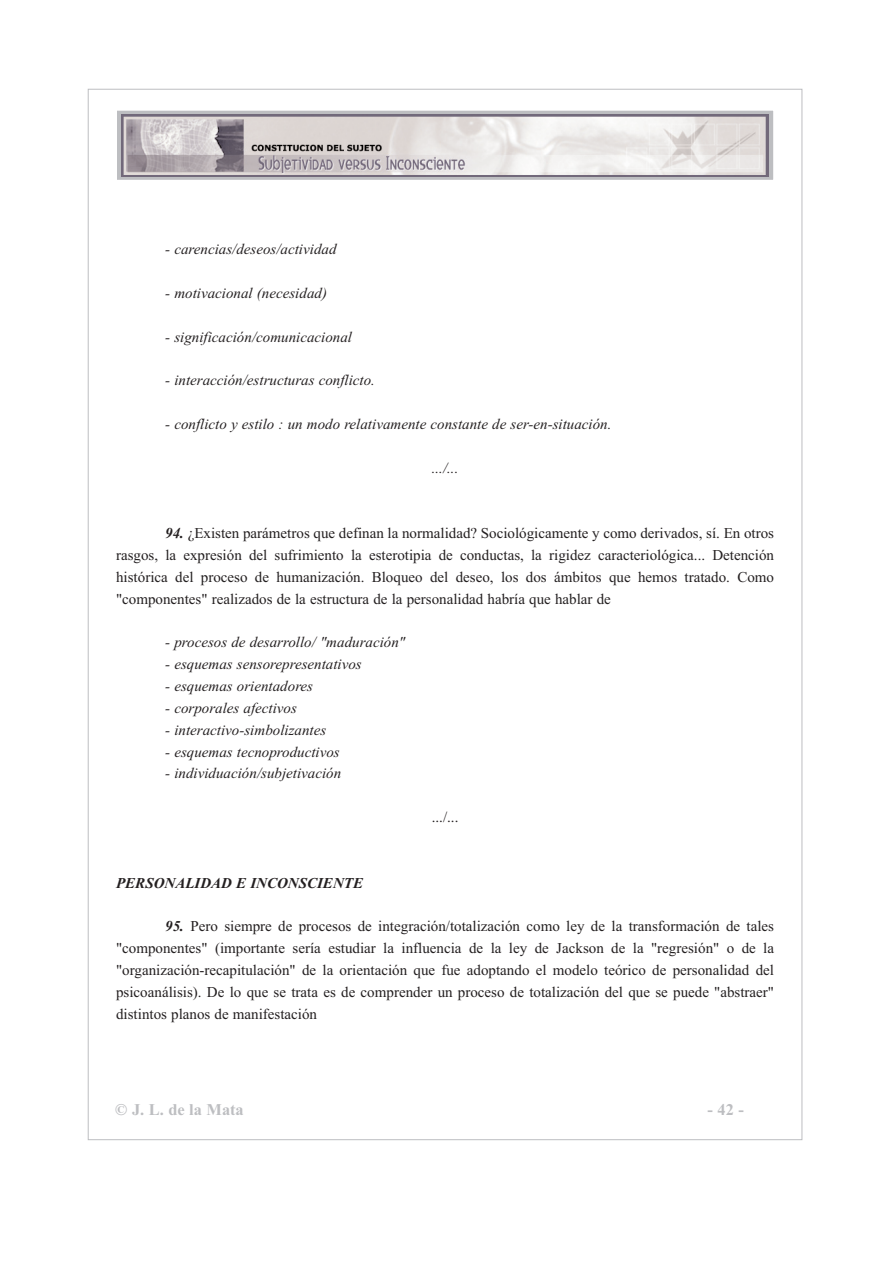
<style>
.page{position:relative;width:893px;height:1263px;background:#fff}
.page>*{position:absolute;margin:0;border:0;box-sizing:border-box;transform-origin:0 0}
.t1{font:700 16.35px "Times New Roman";color:#bdbec1}
.t2{font:15px/21.9px "Times New Roman";color:#231f20;text-align:justify}
.t3{font:italic 15px "Times New Roman";color:#231f20}
.t4{font:italic 700 15px "Times New Roman";color:#231f20}
.s1{font-weight:700;font-style:italic}
</style>
<div class="page">
<svg style="left:118px;top:112px;width:654px;height:67px;fill:#bdbec1"></svg>
<img style="left:121px;top:114px;width:647px;height:62px">
<div style="left:116px;top:110px;width:658px;height:71px;border:1px solid #fff"></div>
<p class="t3" style="left:165px;top:244px;width:173px">- carencias/deseos/actividad</p>
<p class="t3" style="left:165px;top:287px;width:163px">- motivacional (necesidad)</p>
<p class="t3" style="left:165px;top:331px;width:188px">- significación/comunicacional</p>
<p class="t3" style="left:165px;top:375px;width:211px">- interacción/estructuras conflicto.</p>
<p class="t3" style="left:165px;top:418px;width:448px">- conflicto y estilo : un modo relativamente constante de ser-en-situación.</p>
<p class="t3" style="left:432px;top:462px;width:28px">.../...</p>
<p class="t2" style="left:116px;top:523px;width:659px;text-indent:49px"><span class="s1">94.</span> ¿Existen parámetros que definan la normalidad? Sociológicamente y como derivados, sí. En otros rasgos, la expresión del sufrimiento la esterotipia de conductas, la rigidez caracteriológica... Detención histórica del proceso de humanización. Bloqueo del deseo, los dos ámbitos que hemos tratado. Como "componentes" realizados de la estructura de la personalidad habría que hablar de</p>
<p class="t3" style="left:165px;top:637px;width:241px">- procesos de desarrollo/ "maduración"</p>
<p class="t3" style="left:165px;top:659px;width:198px">- esquemas sensorepresentativos</p>
<p class="t3" style="left:165px;top:680px;width:149px">- esquemas orientadores</p>
<p class="t3" style="left:165px;top:702px;width:133px">- corporales afectivos</p>
<p class="t3" style="left:165px;top:724px;width:162px">- interactivo-simbolizantes</p>
<p class="t3" style="left:165px;top:746px;width:176px">- esquemas tecnoproductivos</p>
<p class="t3" style="left:165px;top:768px;width:177px">- individuación/subjetivación</p>
<p class="t2" style="left:432px;top:807px;width:28px">.../...</p>
<p class="t4" style="left:116px;top:877px;width:248px">PERSONALIDAD E INCONSCIENTE</p>
<p class="t2" style="left:116px;top:917px;width:659px;text-indent:49px"><span class="s1">95.</span> Pero siempre de procesos de integración/totalización como ley de la transformación de tales "componentes" (importante sería estudiar la influencia de la ley de Jackson de la "regresión" o de la "organización-recapitulación" de la orientación que fue adoptando el modelo teórico de personalidad del psicoanálisis). De lo que se trata es de comprender un proceso de totalización del que se puede "abstraer" distintos planos de manifestación</p>
<p class="t1" style="left:115px;top:1104px;width:130px">© J. L. de la Mata</p>
<p class="t1" style="left:707px;top:1104px;width:38px">- 42 -</p>
</div>
